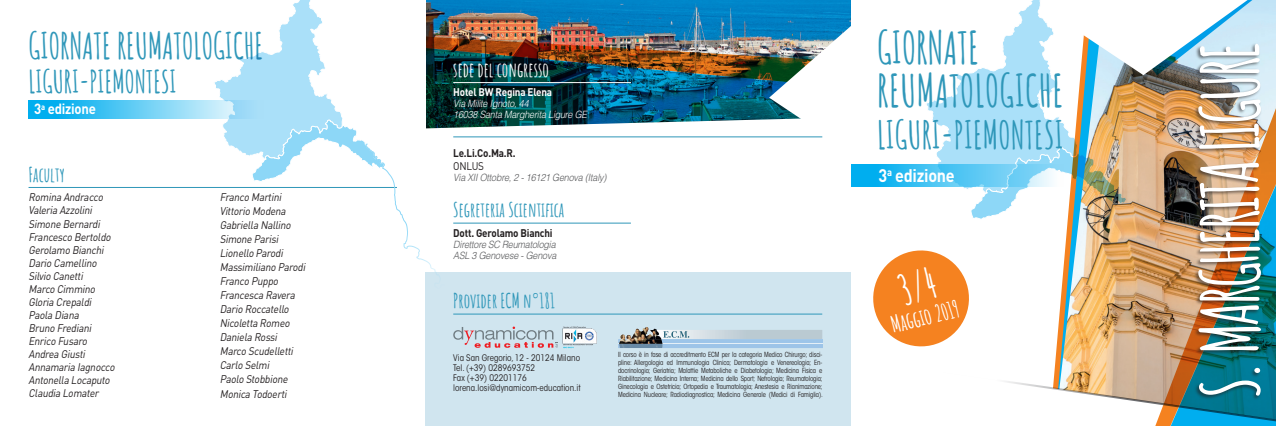
<style>
.page{position:relative;width:1276px;height:426px;background:#fff}
.page>*{position:absolute;margin:0;border:0;box-sizing:border-box;transform-origin:0 0}
.t1{font:700 78px "Amatic SC";letter-spacing:-.05em;color:#fff;scale:.9 1}
.t2{font:700 44px/42px "Amatic SC";letter-spacing:.01em;color:#2f97b9;scale:.9 1}
.t3{font:700 38px "Amatic SC";letter-spacing:.005em;color:#2f97b9;scale:.9 1}
.t4{font:700 35.6px "Amatic SC";color:#2f97b9;scale:.9 1}
.t5{font:700 30.8px "Amatic SC";color:#2f97b9;scale:.9 1}
.t6{font:700 22.6px "Amatic SC";color:#fff;scale:.9 1}
.t7{font:700 20px "Amatic SC";color:#2f97b9;scale:.9 1}
.t8{font:700 20px "Amatic SC";color:#fff;scale:.9 1}
.t9{font:700 18px "DIN";letter-spacing:-.02em;color:#fff;scale:.9 1}
.t10{font:700 14.6px "DIN";letter-spacing:-.02em;color:#fff;scale:.9 1}
.t11{font:italic 11px/13px "DIN";color:#231f20;scale:.9 1}
.t12{font:700 11px "DIN";letter-spacing:-.02em;color:#231f20;scale:.9 1}
.t13{font:700 11px "DIN";letter-spacing:-.02em;color:#fff;scale:.9 1}
.t14{font:11px "DIN";letter-spacing:-.02em;color:#231f20;scale:.9 1}
.t15{font:italic 300 10px/11px "Helvetica LT Std";letter-spacing:-.02em;color:#57585a;scale:.9 1}
.t16{font:italic 300 10px/11px "Helvetica LT Std";letter-spacing:-.02em;color:#fff;scale:.9 1}
.t17{font:condensed 9px/10px "ITC Avant Garde Std";color:#231f20}
.t18{font:condensed 7px/8px "ITC Avant Garde Std";letter-spacing:-.02em;color:#231f20;text-align:justify;scale:.96 1}
</style>
<div class="page">
<hr style="left:29px;top:187px;width:368px;height:1px;background:#2f97b9">
<svg style="left:29px;top:100px;width:184px;height:18px;background:#53c8f3"></svg>
<img style="left:213px;top:0;width:1063px;height:425px">
<h3 class="t4" style="left:29px;top:19px;width:263px">GIORNATE REUMATOLOGICHE</h3>
<h3 class="t5" style="left:29px;top:58px;width:166px">LIGURI-PIEMONTESI</h3>
<h3 class="t10" style="left:34px;top:99px;width:70px">3<sup>a</sup> edizione</h3>
<h3 class="t7" style="left:29px;top:158px;width:42px">Faculty</h3>
<p class="t11" style="left:28px;top:190px;width:100px">Romina Andracco<br>Valeria Azzolini<br>Simone Bernardi<br>Francesco Bertoldo<br>Gerolamo Bianchi<br>Dario Camellino<br>Silvio Canetti<br>Marco Cimmino<br>Gloria Crepaldi<br>Paola Diana<br>Bruno Frediani<br>Enrico Fusaro<br>Andrea Giusti<br>Annamaria Iagnocco<br>Antonella Locaputo<br>Claudia Lomater</p>
<p class="t11" style="left:220px;top:190px;width:99px;line-height:14px">Franco Martini<br>Vittorio Modena<br>Gabriella Nallino<br>Simone Parisi<br>Lionello Parodi<br>Massimiliano Parodi<br>Franco Puppo<br>Francesca Ravera<br>Dario Roccatello<br>Nicoletta Romeo<br>Daniela Rossi<br>Marco Scudelletti<br>Carlo Selmi<br>Paolo Stobbione<br>Monica Todoerti</p>
<h3 class="t8" style="left:453px;top:54px;width:108px">sede del congresso</h3>
<p class="t13" style="left:453px;top:85px;width:111px">Hotel BW Regina Elena</p>
<p class="t16" style="left:453px;top:98px;width:150px">Via Milite Ignoto, 44<br>16038 Santa Margherita Ligure GE</p>
<p class="t12" style="left:453px;top:146px;width:71px">Le.Li.Co.Ma.R.</p>
<p class="t14" style="left:453px;top:159px;width:36px">ONLUS</p>
<p class="t15" style="left:453px;top:172px;width:172px">Via XII Ottobre, 2 - 16121 Genova (Italy)</p>
<h3 class="t7" style="left:453px;top:194px;width:125px">Segreteria Scientifica</h3>
<p class="t12" style="left:453px;top:225px;width:112px">Dott. Gerolamo Bianchi</p>
<p class="t15" style="left:453px;top:238px;width:116px">Direttore SC Reumatologia<br>ASL 3 Genovese - Genova</p>
<h3 class="t7" style="left:453px;top:285px;width:114px">Provider ECM n°181</h3>
<p class="t17" style="left:453px;top:352px;width:129px">Via San Gregorio, 12 - 20124 Milano<br>Tel. (+39) 0289693752<br>Fax (+39) 02201176 lorena.losi@dynamicom-education.it</p>
<p class="t18" style="left:618px;top:350px;width:215px">Il corso è in fase di accreditmento ECM per la categoria Medico Chirurgo; disci&shy;pline: Allergologia ed Immunologia Clinica; Dermatologia e Venereologia; En&shy;docrinologia; Geriatria; Malattie Metaboliche e Diabetologia; Medicina Fisica e Riabilitazione; Medicina Interna; Medicina dello Sport; Nefrologia; Reumatologia; Ginecologia e Ostetricia; Ortopedia e Traumatologia; Anestesia e Rianimazione; Medicina Nucleare; Radiodiagnostica; Medicina Generale (Medici di Famiglia).</p>
<h2 class="t2" style="left:877px;top:24px;width:209px">GIORNATE<br>REUMATOLOGICHE</h2>
<h3 class="t3" style="left:877px;top:105px;width:209px">LIGURI-PIEMONTESI</h3>
<h3 class="t9" style="left:878px;top:163px;width:86px">3<sup>a</sup> edizione</h3>
<h3 class="t6" style="left:887px;top:308px;width:79px;rotate:-14deg">Maggio 2019</h3>
<h1 class="t1" style="left:1170px;top:398px;width:398px;rotate:-90deg">S. MARGHERITA LIGURE</h1>
</div>
